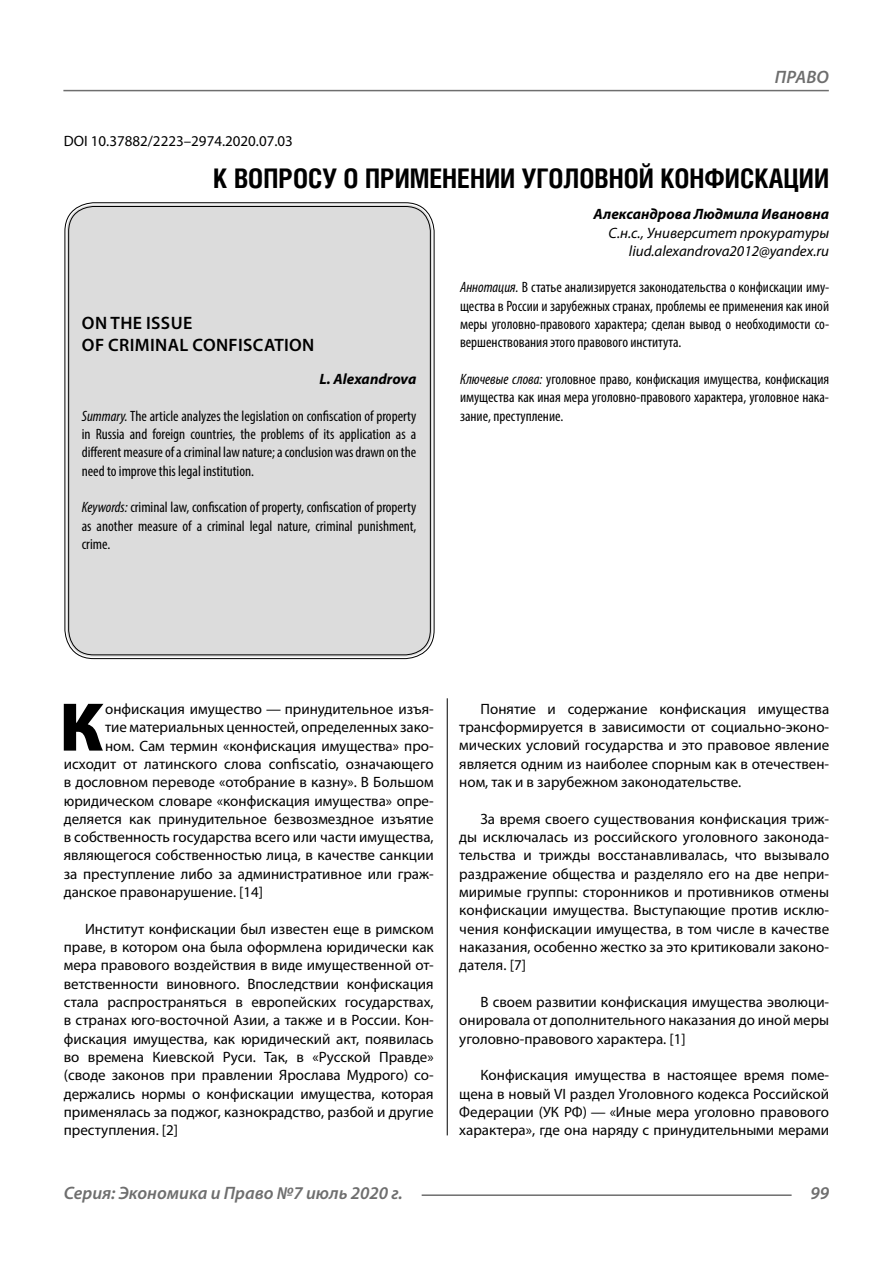
<style>
.page{position:relative;width:893px;height:1263px;background:#fff}
.page>*{position:absolute;margin:0;border:0;box-sizing:border-box;transform-origin:0 0}
.t1{font:900 69.3px "Myriad Pro";color:#000}
.t2{font:700 27px "Helios Cond C";color:#000}
.t3{font:italic 600 18px "Myriad Pro";color:#6e6e6e}
.t4{font:600 18px/21.6px "Myriad Pro";letter-spacing:.02em;color:#000}
.t5{font:15px/18.3px "Myriad Pro";color:#000;text-align:justify}
.t6{font:condensed 15px/18.3px "Myriad Pro";color:#000;text-align:justify}
.t7{font:italic 15px/18.3px "Myriad Pro";color:#000;text-align:right}
.t8{font:italic 700 15px "Myriad Pro";color:#000}
.s1{font-style:italic}
</style>
<div class="page">
<hr style="left:447px;top:696px;width:1px;height:439px;background:#000">
<div style="left:67px;top:205px;width:365px;height:452px;background:#dcdcdc;border-radius:27px"></div>
<hr style="left:63px;top:90px;width:766px;height:1px;background:#6e6e6e">
<hr style="left:422px;top:1194px;width:370px;height:2px;background:#6e6e6e">
<p class="t3" style="left:775px;top:66px;width:56px">Право</p>
<p class="t5" style="left:64px;top:131px;width:231px">DOI 10.37882/2223–2974.2020.07.03</p>
<h2 class="t2" style="left:213px;top:162px;width:618px">К ВОПРОСУ О ПРИМЕНЕНИИ УГОЛОВНОЙ КОНФИСКАЦИИ</h2>
<p class="t8" style="left:594px;top:204px;width:237px">Александрова Людмила Ивановна</p>
<p class="t7" style="left:608px;top:223px;width:222px">С.н.с., Университет прокуратуры liud.alexandrova2012@yandex.ru</p>
<p class="t6" style="left:460px;top:278px;width:371px"><span class="s1">Аннотация.</span> В статье анализируется законодательства о конфискации иму&shy;щества в России и зарубежных странах, проблемы ее применения как иной меры уголовно-правового характера; сделан вывод о необходимости со&shy;вершенствования этого правового института.</p>
<p class="t6" style="left:460px;top:370px;width:371px"><span class="s1">Ключевые слова:</span> уголовное право, конфискация имущества, конфискация имущества как иная мера уголовно-правового характера, уголовное нака&shy;зание, преступление.</p>
<p class="t4" style="left:82px;top:312px;width:234px">ON THE ISSUE<br>OF CRIMINAL CONFISCATION</p>
<p class="t8" style="left:320px;top:369px;width:98px">L. Alexandrova</p>
<p class="t6" style="left:82px;top:406px;width:336px"><span class="s1">Summary.</span> The article analyzes the legislation on confiscation of property in Russia and foreign countries, the problems of its application as a different measure of a criminal law nature; a conclusion was drawn on the need to improve this legal institution.</p>
<p class="t6" style="left:82px;top:498px;width:336px"><span class="s1">Keywords:</span> criminal law, confiscation of property, confiscation of property as another measure of a criminal legal nature, criminal punishment, crime.</p>
<h1 class="t1" style="left:59px;top:681px;width:45px">К</h1>
<p class="t5" style="left:105px;top:699px;width:330px">онфискация имущество — принудительное изъя-</p>
<p class="t5" style="left:105px;top:718px;width:330px">тие материальных ценностей, определенных зако-</p>
<p class="t5" style="left:105px;top:736px;width:330px">ном. Сам термин «конфискация имущества» про-</p>
<p class="t5" style="left:64px;top:754px;width:371px">исходит от латинского слова confiscatio, означающего</p>
<p class="t5" style="left:64px;top:773px;width:371px">в дословном переводе «отобрание в казну». В Большом</p>
<p class="t5" style="left:64px;top:791px;width:371px">юридическом словаре «конфискация имущества» опре-</p>
<p class="t5" style="left:64px;top:809px;width:371px">деляется как принудительное безвозмездное изъятие</p>
<p class="t5" style="left:64px;top:828px;width:371px">в собственность государства всего или части имущества,</p>
<p class="t5" style="left:64px;top:846px;width:371px">являющегося собственностью лица, в качестве санкции</p>
<p class="t5" style="left:64px;top:864px;width:371px">за преступление либо за административное или граж-</p>
<p class="t5" style="left:64px;top:883px;width:201px">данское правонарушение. [14]</p>
<p class="t5" style="left:64px;top:919px;width:371px;text-indent:21px">Институт конфискации был известен еще в римском праве, в котором она была оформлена юридически как мера правового воздействия в виде имущественной от&shy;ветственности виновного. Впоследствии конфискация стала распространяться в европейских государствах, в странах юго-восточной Азии, а также и в России. Кон&shy;фискация имущества, как юридический акт, появилась во времена Киевской Руси. Так, в «Русской Правде» (своде законов при правлении Ярослава Мудрого) со&shy;держались нормы о конфискации имущества, которая применялась за поджог, казнокрадство, разбой и другие преступления. [2]</p>
<p class="t5" style="left:459px;top:699px;width:371px;text-indent:21px">Понятие и содержание конфискация имущества трансформируется в зависимости от социально-эконо&shy;мических условий государства и это правовое явление является одним из наиболее спорным как в отечествен&shy;ном, так и в зарубежном законодательстве.</p>
<p class="t5" style="left:459px;top:809px;width:371px;text-indent:21px">За время своего существования конфискация триж&shy;ды исключалась из российского уголовного законода&shy;тельства и трижды восстанавливалась, что вызывало раздражение общества и разделяло его на две непри&shy;миримые группы: сторонников и противников отмены конфискации имущества. Выступающие против исклю&shy;чения конфискации имущества, в том числе в качестве наказания, особенно жестко за это критиковали законо&shy;дателя. [7]</p>
<p class="t5" style="left:459px;top:992px;width:371px;text-indent:21px">В своем развитии конфискация имущества эволюци&shy;онировала от дополнительного наказания до иной меры уголовно-правового характера. [1]</p>
<p class="t5" style="left:459px;top:1066px;width:371px;text-indent:21px">Конфискация имущества в настоящее время поме&shy;щена в новый VI раздел Уголовного кодекса Российской Федерации (УК РФ) — «Иные мера уголовно правового характера», где она наряду с принудительными мерами</p>
<p class="t3" style="left:64px;top:1182px;width:341px">Серия: Экономика и Право №7 июль 2020 г.</p>
<p class="t3" style="left:810px;top:1182px;width:20px">99</p>
</div>
